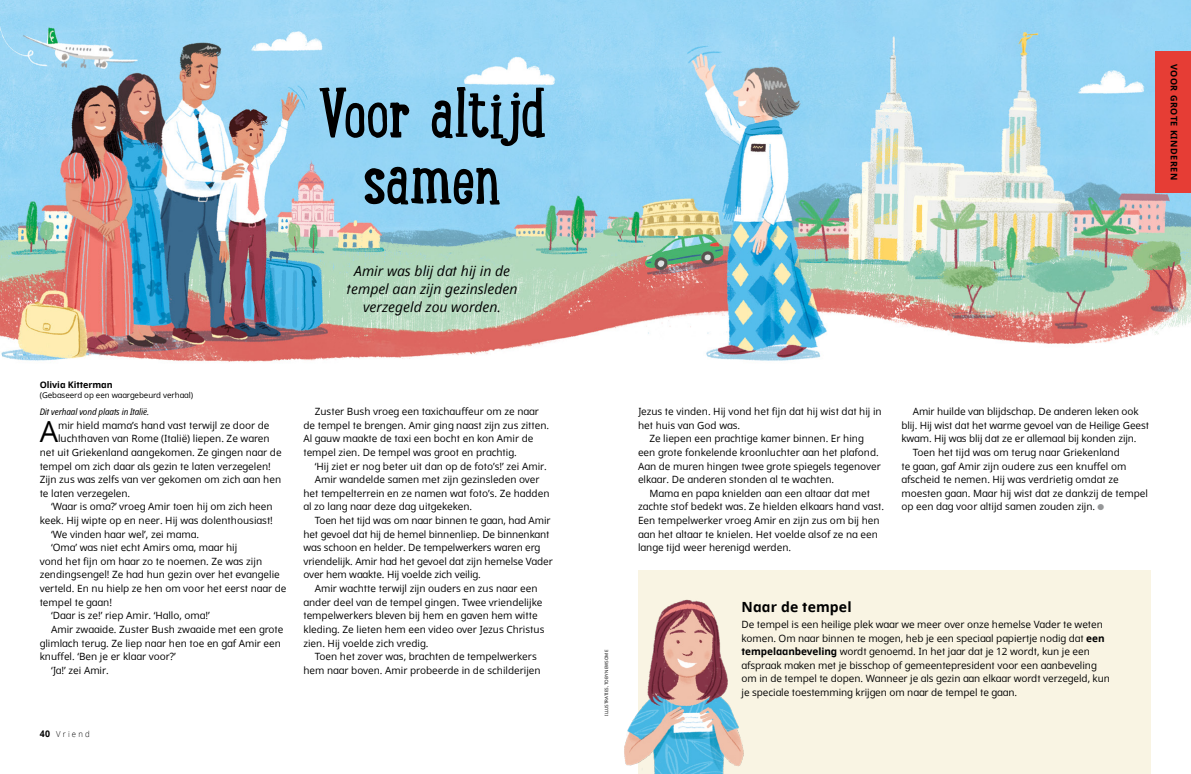
<style>
.page{position:relative;width:1191px;height:774px;background:#fff}
.page>*{position:absolute;margin:0;border:0;box-sizing:border-box;transform-origin:0 0}
.h1_next_Lunchbox{font:76.2px/66.3px "Lunch Box Slab";letter-spacing:-.02em;color:#000;text-align:center}
.p1_first{font:29.1px "Dots Solidlds Lat";color:#000}
.t1{font:italic 14px/18px "Dots Solidlds Lat";color:#000;text-align:center}
.t2{font:700 14px "Dots Solidlds Lat";letter-spacing:.01em;color:#000}
.p1{font:10px/13.6px "Dots Solidlds Lat";color:#000}
.p1_aside_sidebar_first{font:10px/13.5px "Dots Solidlds Lat";letter-spacing:-.005em;color:#000}
.p1_first-2{font:10px "Dots Solidlds Lat";color:#000}
.p1_bio{font:italic 9px "Dots Solid Condlds Lat";letter-spacing:-.01em;color:#000}
.p1_series-title__For_Older_Kids{font:700 9px "Dots Solidlds Lat";letter-spacing:.06em;color:#000}
.p1_author-name{font:700 9px "Dots Solidlds Lat";letter-spacing:-.005em;color:#000}
.t3{font:300 8.2px "Dots Solidlds Lat";letter-spacing:.28em;color:#000;scale:.95 1}
.p1_author-role{font:8px "Dots Solidlds Lat";letter-spacing:-.005em;color:#000}
.t4{font:4.5px "Dots Solidlds Lat";color:#000}
.s1{font-weight:700;font-size:9.2px}
.s2{font-family:"Ding P Ilds Dpi";font-size:8.5px;color:#969798}
.s3{font-weight:700}
</style>
<div class="page">
<img style="left:0;top:0;width:1191px;height:362px">
<div style="left:1155px;top:51px;width:36px;height:142px;background:#e63d35"></div>
<div style="left:638px;top:570px;width:513px;height:204px;background:#f9f4e3"></div>
<img style="left:624px;top:599px;width:120px;height:175px">
<p class="h1_next_Lunchbox" style="left:317px;top:78px;width:231px">Voor altijd samen</p>
<p class="t1" style="left:347px;top:262px;width:172px">Amir was blij dat hij in de tempel aan zijn gezinsleden verzegeld zou worden.</p>
<p class="p1_author-name" style="left:40px;top:378px;width:75px">Olivia Kitterman</p>
<p class="p1_author-role" style="left:40px;top:389px;width:155px">(Gebaseerd op een waargebeurd verhaal)</p>
<p class="p1_bio" style="left:40px;top:405px;width:111px">Dit verhaal vond plaats in Italië.</p>
<p class="p1_first" style="left:40px;top:410px;width:20px">A</p>
<p class="p1_first-2" style="left:58px;top:418px;width:213px">mir hield mama’s hand vast terwijl ze door de</p>
<p class="p1_first-2" style="left:58px;top:431px;width:213px">luchthaven van Rome (Italië) liepen. Ze waren</p>
<p class="p1_first-2" style="left:40px;top:445px;width:243px">net uit Griekenland aangekomen. Ze gingen naar de</p>
<p class="p1_first-2" style="left:40px;top:459px;width:233px">tempel om zich daar als gezin te laten verzegelen!</p>
<p class="p1_first-2" style="left:40px;top:472px;width:243px">Zijn zus was zelfs van ver gekomen om zich aan hen</p>
<p class="p1_first-2" style="left:40px;top:486px;width:92px">te laten verzegelen.</p>
<p class="p1" style="left:40px;top:500px;width:235px;text-align:right">‘Waar is oma?’ vroeg Amir toen hij om zich heen keek. Hij wipte op en neer. Hij was dolenthousiast!</p>
<p class="p1" style="left:51px;top:527px;width:149px">‘We vinden haar wel’, zei mama.</p>
<p class="p1" style="left:40px;top:541px;width:248px;text-indent:11px">‘Oma’ was niet echt Amirs oma, maar hij<br>vond het fijn om haar zo te noemen. Ze was zijn zendingsengel! Ze had hun gezin over het evangelie verteld. En nu hielp ze hen om voor het eerst naar de tempel te gaan!</p>
<p class="p1" style="left:51px;top:609px;width:160px">‘Daar is ze!’ riep Amir. ‘Hallo, oma!’</p>
<p class="p1" style="left:40px;top:622px;width:245px;text-indent:11px">Amir zwaaide. Zuster Bush zwaaide met een grote glimlach terug. Ze liep naar hen toe en gaf Amir een knuffel. ‘Ben je er klaar voor?’</p>
<p class="p1" style="left:51px;top:663px;width:59px">‘Ja!’ zei Amir.</p>
<p class="p1" style="left:303px;top:405px;width:247px;text-indent:11px">Zuster Bush vroeg een taxichauffeur om ze naar de tempel te brengen. Amir ging naast zijn zus zitten.<br>Al gauw maakte de taxi een bocht en kon Amir de tempel zien. De tempel was groot en prachtig.</p>
<p class="p1" style="left:315px;top:459px;width:234px">‘Hij ziet er nog beter uit dan op de foto’s!’ zei Amir.</p>
<p class="p1" style="left:303px;top:473px;width:247px;text-indent:11px">Amir wandelde samen met zijn gezinsleden over het tempelterrein en ze namen wat foto’s. Ze hadden al zo lang naar deze dag uitgekeken.</p>
<p class="p1" style="left:303px;top:514px;width:251px;text-indent:11px">Toen het tijd was om naar binnen te gaan, had Amir het gevoel dat hij de hemel binnenliep. De binnenkant was schoon en helder. De tempelwerkers waren erg vriendelijk. Amir had het gevoel dat zijn hemelse Vader over hem waakte. Hij voelde zich veilig.</p>
<p class="p1" style="left:303px;top:582px;width:242px;text-indent:11px">Amir wachtte terwijl zijn ouders en zus naar een ander deel van de tempel gingen. Twee vriendelijke tempelwerkers bleven bij hem en gaven hem witte kleding. Ze lieten hem een video over Jezus Christus zien. Hij voelde zich vredig.</p>
<p class="p1" style="left:303px;top:650px;width:239px;text-indent:11px">Toen het zover was, brachten de tempelwerkers hem naar boven. Amir probeerde in de schilderijen</p>
<p class="t3" style="left:40px;top:728px;width:54px"><span class="s1">40</span> Vriend</p>
<p class="p1_series-title__For_Older_Kids" style="left:1180px;top:64px;width:118px;rotate:90deg">VOOR GROTE KINDEREN</p>
<p class="t4" style="left:603px;top:716px;width:68px;rotate:-90deg">ILLUSTRATIES, TOBY NEWSOME</p>
<p class="p1" style="left:638px;top:405px;width:245px">Jezus te vinden. Hij vond het fijn dat hij wist dat hij in het huis van God was.</p>
<p class="p1" style="left:638px;top:432px;width:244px;text-indent:11px">Ze liepen een prachtige kamer binnen. Er hing een grote fonkelende kroonluchter aan het plafond.<br>Aan de muren hingen twee grote spiegels tegenover elkaar. De anderen stonden al te wachten.</p>
<p class="p1" style="left:638px;top:486px;width:248px;text-indent:11px">Mama en papa knielden aan een altaar dat met zachte stof bedekt was. Ze hielden elkaars hand vast.<br>Een tempelwerker vroeg Amir en zijn zus om bij hen aan het altaar te knielen. Het voelde alsof ze na een lange tijd weer herenigd werden.</p>
<p class="p1" style="left:901px;top:405px;width:249px;text-indent:11px">Amir huilde van blijdschap. De anderen leken ook blij. Hij wist dat het warme gevoel van de Heilige Geest kwam. Hij was blij dat ze er allemaal bij konden zijn.</p>
<p class="p1" style="left:901px;top:445px;width:248px;text-indent:11px">Toen het tijd was om terug naar Griekenland<br>te gaan, gaf Amir zijn oudere zus een knuffel om afscheid te nemen. Hij was verdrietig omdat ze moesten gaan. Maar hij wist dat ze dankzij de tempel op een dag voor altijd samen zouden zijn. <span class="s2">●</span></p>
<p class="t2" style="left:741px;top:596px;width:112px">Naar de tempel</p>
<p class="p1_aside_sidebar_first" style="left:741px;top:618px;width:370px">De tempel is een heilige plek waar we meer over onze hemelse Vader te weten komen. Om naar binnen te mogen, heb je een speciaal papiertje nodig dat <span class="s3">een tempelaanbeveling</span> wordt genoemd. In het jaar dat je 12 wordt, kun je een afspraak maken met je bisschop of gemeentepresident voor een aanbeveling om in de tempel te dopen. Wanneer je als gezin aan elkaar wordt verzegeld, kun je speciale toestemming krijgen om naar de tempel te gaan.</p>
</div>
